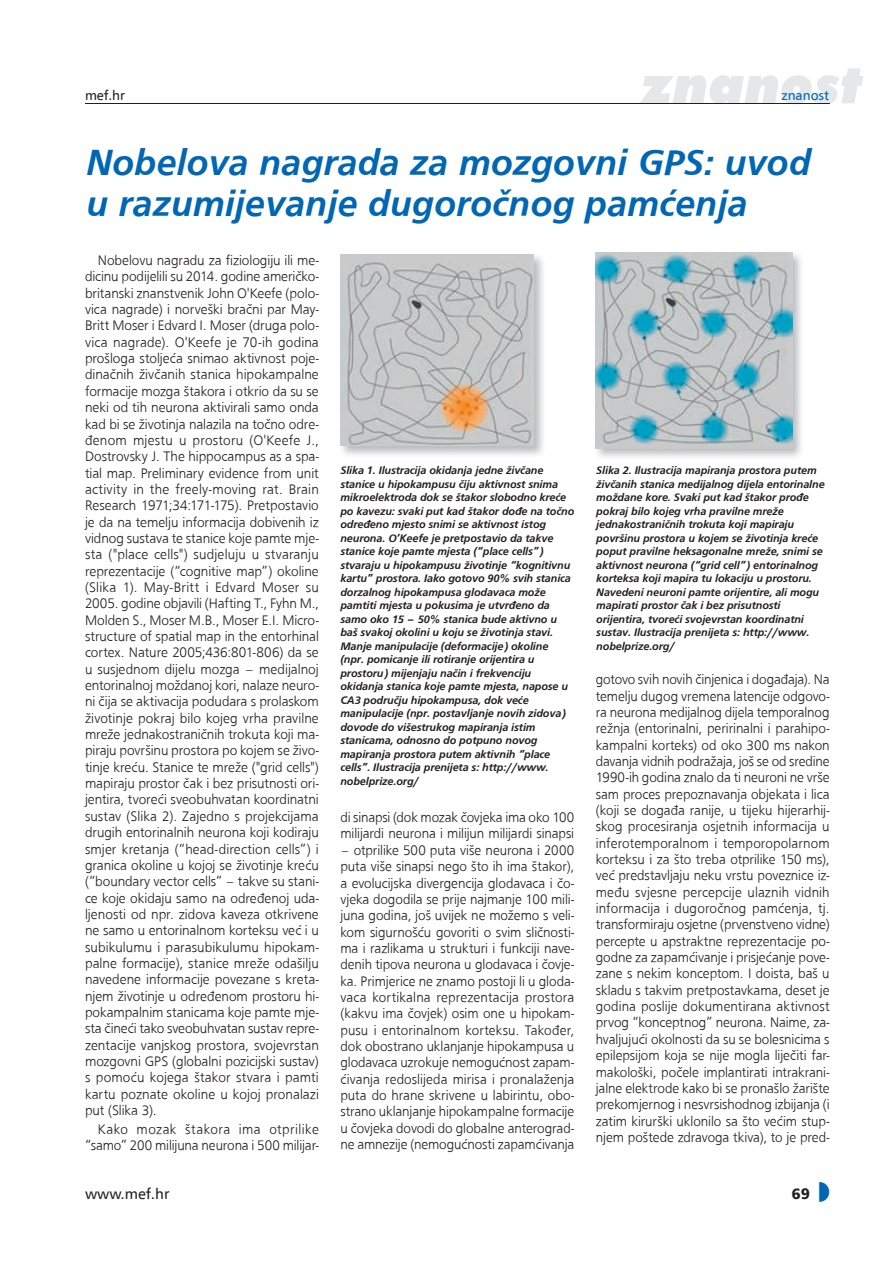
<style>
.page{position:relative;width:893px;height:1263px;background:#fff}
.page>*{position:absolute;margin:0;border:0;box-sizing:border-box;transform-origin:0 0}
.t1{font:italic 900 54px "A Futura";color:#e6e7e9}
.t2{font:500 37.5px/40.5px "Frugal Sans Bold Italic DTC";color:#0166b3}
.t3{font:15px "A Frutiger";color:#231f20}
.t4{font:900 15px "A Frutiger";color:#231f20}
.t5{font:500 14.25px/16.4px "Frugal Sans Light DTC";letter-spacing:-.005em;color:#231f20;text-align:justify}
.t6{font:13.5px "A Frutiger";color:#0166b3}
.t7{font:13.5px "A Frutiger";color:#231f20}
.t8{font:500 11.25px/13.5px "Frugal Sans Bold Italic DTC";letter-spacing:-.01em;color:#231f20}
</style>
<div class="page">
<hr style="left:85px;top:104px;width:744px;height:1px;background:#231f20">
<img style="left:340px;top:254px;width:203px;height:201px">
<img style="left:341px;top:255px;width:192px;height:191px">
<img style="left:595px;top:252px;width:206px;height:205px">
<img style="left:596px;top:253px;width:196px;height:195px">
<p class="t7" style="left:85px;top:87px;width:42px">mef.hr</p>
<h1 class="t1" style="left:641px;top:51px;width:223px">znanost</h1>
<p class="t6" style="left:781px;top:87px;width:49px">znanost</p>
<h2 class="t2" style="left:86px;top:142px;width:726px">Nobelova nagrada za mozgovni GPS: uvod u razumijevanje dugoročnog pamćenja</h2>
<p class="t5" style="left:85px;top:252px;width:235px;text-indent:13px">Nobelovu nagradu za fiziologiju ili me&shy;dicinu podijelili su 2014. godine američko&shy;britanski znanstvenik John O'Keefe (polo&shy;vica nagrade) i norveški bračni par May-Britt Moser i Edvard I. Moser (druga polo&shy;vica nagrade). O'Keefe je 70-ih godina prošloga stoljeća snimao aktivnost poje&shy;dinačnih živčanih stanica hipokampalne formacije mozga štakora i otkrio da su se neki od tih neurona aktivirali samo onda kad bi se životinja nalazila na točno odre&shy;đenom mjestu u prostoru (O'Keefe J., Dostrovsky J. The hippocampus as a spa&shy;tial map. Preliminary evidence from unit activity in the freely-moving rat. Brain Research 1971;34:171-175). Pretpostavio je da na temelju informacija dobivenih iz vidnog sustava te stanice koje pamte mje&shy;sta ("place cells") sudjeluju u stvaranju reprezentacije (“cognitive map”) okoline (Slika 1). May-Britt i Edvard Moser su 2005. godine objavili (Hafting T., Fyhn M., Molden S., Moser M.B., Moser E.I. Micro&shy;structure of spatial map in the entorhinal cortex. Nature 2005;436:801-806) da se u susjednom dijelu mozga – medijalnoj entorinalnoj moždanoj kori, nalaze neuro&shy;ni čija se aktivacija podudara s prolaskom životinje pokraj bilo kojeg vrha pravilne mreže jednakostraničnih trokuta koji ma&shy;piraju površinu prostora po kojem se živo&shy;tinje kreću. Stanice te mreže ("grid cells") mapiraju prostor čak i bez prisutnosti ori&shy;jentira, tvoreći sveobuhvatan koordinatni sustav (Slika 2). Zajedno s projekcijama drugih entorinalnih neurona koji kodiraju smjer kretanja (“head-direction cells”) i granica okoline u kojoj se životinje kreću (“boundary vector cells” – takve su stani&shy;ce koje okidaju samo na određenoj uda&shy;ljenosti od npr. zidova kaveza otkrivene ne samo u entorinalnom korteksu već i u subikulumu i parasubikulumu hipokam&shy;palne formacije), stanice mreže odašilju navedene informacije povezane s kreta&shy;njem životinje u određenom prostoru hi&shy;pokampalnim stanicama koje pamte mje&shy;sta čineći tako sveobuhvatan sustav repre&shy;zentacije vanjskog prostora, svojevrstan mozgovni GPS (globalni pozicijski sustav) s pomoću kojega štakor stvara i pamti kartu poznate okoline u kojoj pronalazi put (Slika 3).</p>
<p class="t5" style="left:85px;top:1121px;width:235px;text-align:right">Kako mozak štakora ima otprilike “samo” 200 milijuna neurona i 500 milijar-</p>
<p class="t8" style="left:340px;top:464px;width:235px">Slika 1. Ilustracija okidanja jedne živčane stanice u hipokampusu čiju aktivnost snima mikroelektroda dok se štakor slobodno kreće po kavezu: svaki put kad štakor dođe na točno određeno mjesto snimi se aktivnost istog neurona. O’Keefe je pretpostavio da takve stanice koje pamte mjesta (“place cells”) stvaraju u hipokampusu životinje “kognitivnu kartu” prostora. Iako gotovo 90% svih stanica dorzalnog hipokampusa glodavaca može pamtiti mjesta u pokusima je utvrđeno da samo oko 15 – 50% stanica bude aktivno u baš svakoj okolini u koju se životinja stavi.<br>Manje manipulacije (deformacije) okoline (npr. pomicanje ili rotiranje orijentira u prostoru) mijenjaju način i frekvenciju okidanja stanica koje pamte mjesta, napose u CA3 području hipokampusa, dok veće manipulacije (npr. postavljanje novih zidova) dovode do višestrukog mapiranja istim stanicama, odnosno do potpuno novog mapiranja prostora putem aktivnih “place cells”. Ilustracija prenijeta s: http://www. nobelprize.org/</p>
<p class="t8" style="left:596px;top:464px;width:230px">Slika 2. Ilustracija mapiranja prostora putem živčanih stanica medijalnog dijela entorinalne moždane kore. Svaki put kad štakor prođe pokraj bilo kojeg vrha pravilne mreže jednakostraničnih trokuta koji mapiraju površinu prostora u kojem se životinja kreće poput pravilne heksagonalne mreže, snimi se aktivnost neurona (“grid cell”) entorinalnog korteksa koji mapira tu lokaciju u prostoru.<br>Navedeni neuroni pamte orijentire, ali mogu mapirati prostor čak i bez prisutnosti orijentira, tvoreći svojevrstan koordinatni sustav. Ilustracija prenijeta s: http://www. nobelprize.org/</p>
<p class="t5" style="left:596px;top:671px;width:235px">gotovo svih novih činje nica i događaja). Na temelju dugog vre mena latencije odgovo&shy;ra neurona me dijalnog dijela temporalnog režnja (entorinalni, peririnalni i parahipo&shy;kampalni korteks) od oko 300 ms nakon davanja vidnih podražaja, još se od sredine 1990-ih godina znalo da ti neuroni ne vrše sam proces prepoznavanja objekata i lica (koji se događa ranije, u tijeku hijerarhij&shy;skog procesiranja osjetnih informacija u inferotemporalnom i temporopolarnom korteksu i za što treba otprilike 150 ms), već predstavljaju neku vrstu poveznice iz&shy;među svjesne percepcije ulaznih vidnih informacija i dugoročnog pamćenja, tj. transformiraju osjetne (prvenstveno vidne) percepte u apstraktne reprezentacije po&shy;godne za zapamćivanje i prisjećanje pove&shy;zane s nekim konceptom. I doista, baš u skladu s takvim pretpostavkama, deset je godina poslije dokumentirana aktivnost prvog “konceptnog” neurona. Naime, za&shy;hvaljujući okolnosti da su se bolesnicima s epilepsijom koja se nije mogla liječiti far&shy;makološki, počele implantirati intrakrani&shy;jalne elektrode kako bi se pronašlo žarište prekomjernog i nesvrsishodnog izbijanja (i zatim kirurški uklonilo sa što većim stup&shy;njem poštede zdravoga tkiva), to je pred-</p>
<p class="t5" style="left:340px;top:809px;width:235px">di sinapsi (dok mozak čovjeka ima oko 100 milijardi neurona i milijun milijardi sinapsi</p>
<p class="t5" style="left:340px;top:842px;width:235px">– otprilike 500 puta više neurona i 2000 puta više sinapsi nego što ih ima štakor), a evolucijska divergencija glodavaca i čo&shy;vjeka dogodila se prije najmanje 100 mili&shy;juna godina, još uvijek ne možemo s veli&shy;kom sigurnošću govoriti o svim sličnosti&shy;ma i razlikama u strukturi i funkciji nave&shy;denih tipova neurona u glodavaca i čovje&shy;ka. Primjerice ne znamo postoji li u gloda&shy;vaca kortikalna reprezentacija prostora (kakvu ima čovjek) osim one u hipokam&shy;pusu i entorinalnom korteksu. Također, dok obostrano uklanjanje hipokampusa u glodavaca uzrokuje nemogućnost zapam&shy;ćivanja redoslijeda mirisa i pronalaženja puta do hrane skrivene u labirintu, obo&shy;strano uklanjanje hipokampalne formacije u čovjeka dovodi do globalne anterograd&shy;ne amnezije (nemogućnosti zapamćivanja</p>
<p class="t3" style="left:85px;top:1185px;width:86px">www.mef.hr</p>
<p class="t4" style="left:792px;top:1184px;width:20px">69</p>
</div>
